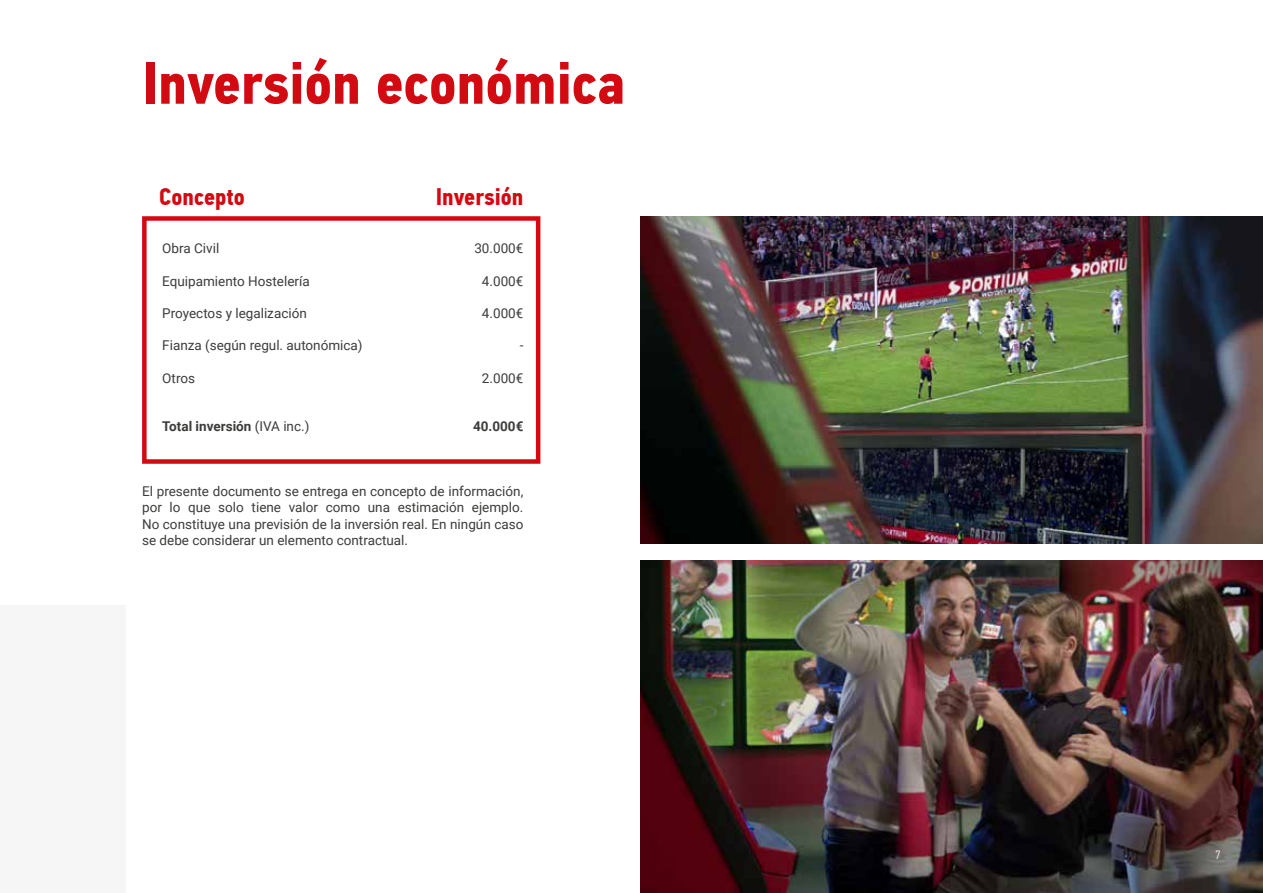
<style>
.page{position:relative;width:1263px;height:893px;background:#fff}
.page>*{position:absolute;margin:0;border:0;box-sizing:border-box;transform-origin:0 0}
.t1{font:700 60px "PF Din Text Cond Pro";color:#d20a11}
.t2{font:700 24px "PF Din Text Cond Pro";color:#d20a11}
.t3{font:13.5px/16.2px "Roboto";color:#3c3c3b;text-align:justify}
.t4{font:700 13.5px "Roboto";color:#3c3c3b}
.t5{font:300 12px "PF Din Text Cond Pro";color:#fff}
.s1{font-weight:400}
</style>
<div class="page">
<img style="left:640px;top:216px;width:623px;height:327px">
<img style="left:640px;top:561px;width:623px;height:332px">
<div style="left:0;top:606px;width:125px;height:287px;background:#f6f6f6"></div>
<div style="left:142px;top:216px;width:398px;height:248px;border:4px solid #d20a11"></div>
<h1 class="t1" style="left:142px;top:47px;width:484px">Inversión económica</h1>
<h2 class="t2" style="left:159px;top:182px;width:87px">Concepto</h2>
<h2 class="t2" style="left:436px;top:182px;width:89px">Inversión</h2>
<p class="t3" style="left:162px;top:240px;width:59px">Obra Civil</p>
<p class="t3" style="left:162px;top:272px;width:149px">Equipamiento Hostelería</p>
<p class="t3" style="left:162px;top:305px;width:146px">Proyectos y legalización</p>
<p class="t3" style="left:162px;top:337px;width:202px">Fianza (según regul. autonómica)</p>
<p class="t3" style="left:162px;top:369px;width:34px">Otros</p>
<p class="t4" style="left:162px;top:417px;width:149px">Total inversión <span class="s1">(IVA inc.)</span></p>
<p class="t3" style="left:474px;top:240px;width:51px">30.000€</p>
<p class="t3" style="left:482px;top:272px;width:43px">4.000€</p>
<p class="t3" style="left:482px;top:305px;width:43px">4.000€</p>
<p class="t3" style="left:520px;top:337px;width:5px">-</p>
<p class="t3" style="left:482px;top:369px;width:43px">2.000€</p>
<p class="t4" style="left:473px;top:417px;width:52px">40.000€</p>
<p class="t3" style="left:142px;top:483px;width:383px">El presente documento se entrega en concepto de información, por lo que solo tiene valor como una estimación ejemplo.<br>No constituye una previsión de la inversión real. En ningún caso se debe considerar un elemento contractual.</p>
<p class="t5" style="left:1215px;top:848px;width:7px">7</p>
</div>
